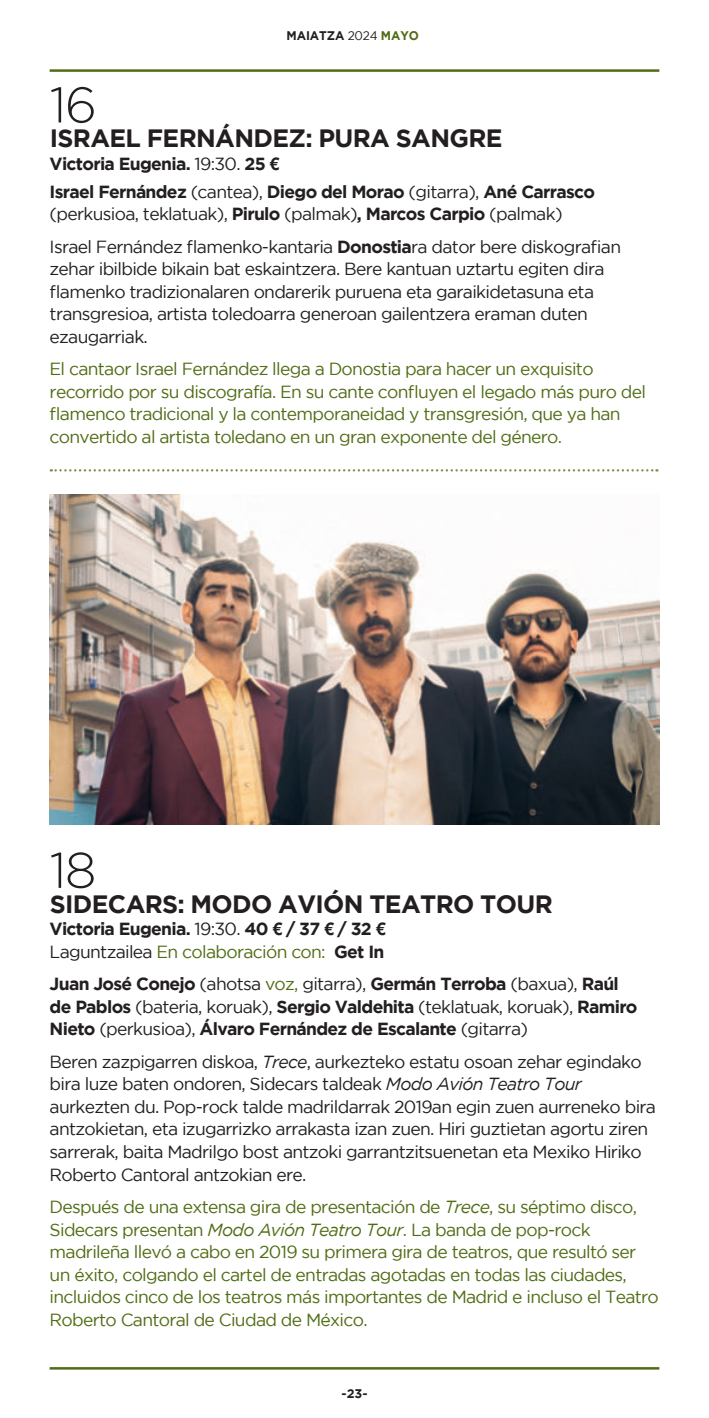
<style>
.page{position:relative;width:709px;height:1418px;background:#fff}
.page>*{position:absolute;margin:0;border:0;box-sizing:border-box;transform-origin:0 0}
.t1{font:300 50px "Gotham";color:#231f20}
.t2{font:700 25px "Gotham";letter-spacing:-.025em;color:#231f20}
.t3{font:17.5px/22.5px "Gotham";letter-spacing:-.04em;color:#231f20}
.t4{font:17.5px/22.5px "Gotham";letter-spacing:-.04em;color:#506c14}
.t5{font:700 17.5px/22.5px "Gotham";letter-spacing:-.04em;color:#231f20}
.t6{font:700 12.5px "Gotham";letter-spacing:-.005em;color:#231f20;scale:.95 1}
.t7{font:700 12.5px "Gotham";letter-spacing:-.005em;color:#231f20}
.s1{font-weight:400}
.s2{color:#506c14}
.s3{font-family:"Helvetica Neue LT Std"}
.s4{font-weight:700}
.s5{font-weight:400;color:#506c14}
.s6{font-style:italic}
</style>
<div class="page">
<hr style="left:50px;top:69px;width:609px;height:3px;background:#506c14">
<hr style="left:50px;top:1366px;width:609px;height:3px;background:#506c14">
<svg style="left:51px;top:469px;width:606px;height:2px"></svg>
<img style="left:50px;top:494px;width:609px;height:330px">
<p class="t6" style="left:286px;top:28px;width:141px">MAIATZA <span class="s1">2024</span> <span class="s2">MAYO</span></p>
<h1 class="t1" style="left:50px;top:78px;width:49px">16</h1>
<h2 class="t2" style="left:50px;top:124px;width:454px">ISRAEL FERNÁNDEZ: PURA SANGRE</h2>
<p class="t5" style="left:50px;top:150px;width:547px;line-height:27.5px">Victoria Eugenia. <span class="s1">19:30.</span> 25 <span class="s3">€<br></span>Israel Fernández <span class="s1">(cantea),</span> Diego del Morao <span class="s1">(gitarra),</span> Ané Carrasco</p>
<p class="t3" style="left:50px;top:197px;width:573px;line-height:32.5px">(perkusioa, teklatuak), <span class="s4">Pirulo</span> (palmak)<span class="s4">, Marcos Carpio</span> (palmak)<br>Israel Fernández 昀氀amenko-kantaria <span class="s4">Donostia</span>ra dator bere diskogra昀椀an</p>
<p class="t3" style="left:50px;top:257px;width:556px">zehar ibilbide bikain bat eskaintzera. Bere kantuan uztartu egiten dira昀氀amenko tradizionalaren ondarerik puruena eta garaikidetasuna eta transgresioa, artista toledoarra generoan gailentzera eraman duten ezaugarriak.</p>
<p class="t4" style="left:50px;top:357px;width:598px">El cantaor Israel Fernández llega a Donostia para hacer un exquisito recorrido por su discografía. En su cante con昀氀uyen el legado más puro del昀氀amenco tradicional y la contemporaneidad y transgresión, que ya han convertido al artista toledano en un gran exponente del género.</p>
<h1 class="t1" style="left:50px;top:843px;width:48px">18</h1>
<h2 class="t2" style="left:50px;top:889px;width:504px">SIDECARS: MODO AVIÓN TEATRO TOUR</h2>
<p class="t5" style="left:50px;top:917px;width:337px">Victoria Eugenia. <span class="s1">19:30.</span> 40 <span class="s3">€</span> / 37 <span class="s3">€</span> / 32 <span class="s3">€<br></span><span class="s1">Laguntzailea</span> <span class="s5">En colaboración con:</span> Get In</p>
<p class="t5" style="left:50px;top:972px;width:589px">Juan José Conejo <span class="s1">(ahotsa</span> <span class="s5">voz,</span> <span class="s1">gitarra),</span> Germán Terroba <span class="s1">(baxua),</span> Raúl de Pablos <span class="s1">(bateria, koruak),</span> Sergio Valdehita <span class="s1">(teklatuak, koruak),</span> Ramiro<br>Nieto <span class="s1">(perkusioa),</span> Álvaro Fernández de Escalante <span class="s1">(gitarra)</span></p>
<p class="t3" style="left:50px;top:1050px;width:608px">Beren zazpigarren diskoa, <span class="s6">Trece</span>, aurkezteko estatu osoan zehar egindako bira luze baten ondoren, Sidecars taldeak <span class="s6">Modo Avión Teatro Tour </span>aurkezten du. Pop-rock talde madrildarrak 2019an egin zuen aurreneko bira antzokietan, eta izugarrizko arrakasta izan zuen. Hiri guztietan agortu ziren sarrerak, baita Madrilgo bost antzoki garrantzitsuenetan eta Mexiko Hiriko Roberto Cantoral antzokian ere.</p>
<p class="t4" style="left:50px;top:1195px;width:611px">Después de una extensa gira de presentación de <span class="s6">Trece</span>, su séptimo disco, Sidecars presentan <span class="s6">Modo Avión Teatro Tour</span>. La banda de pop-rock madrileña llevó a cabo en 2019 su primera gira de teatros, que resultó ser un éxito, colgando el cartel de entradas agotadas en todas las ciudades, incluidos cinco de los teatros más importantes de Madrid e incluso el Teatro Roberto Cantoral de Ciudad de México.</p>
<p class="t7" style="left:341px;top:1385px;width:28px">-23-</p>
</div>
